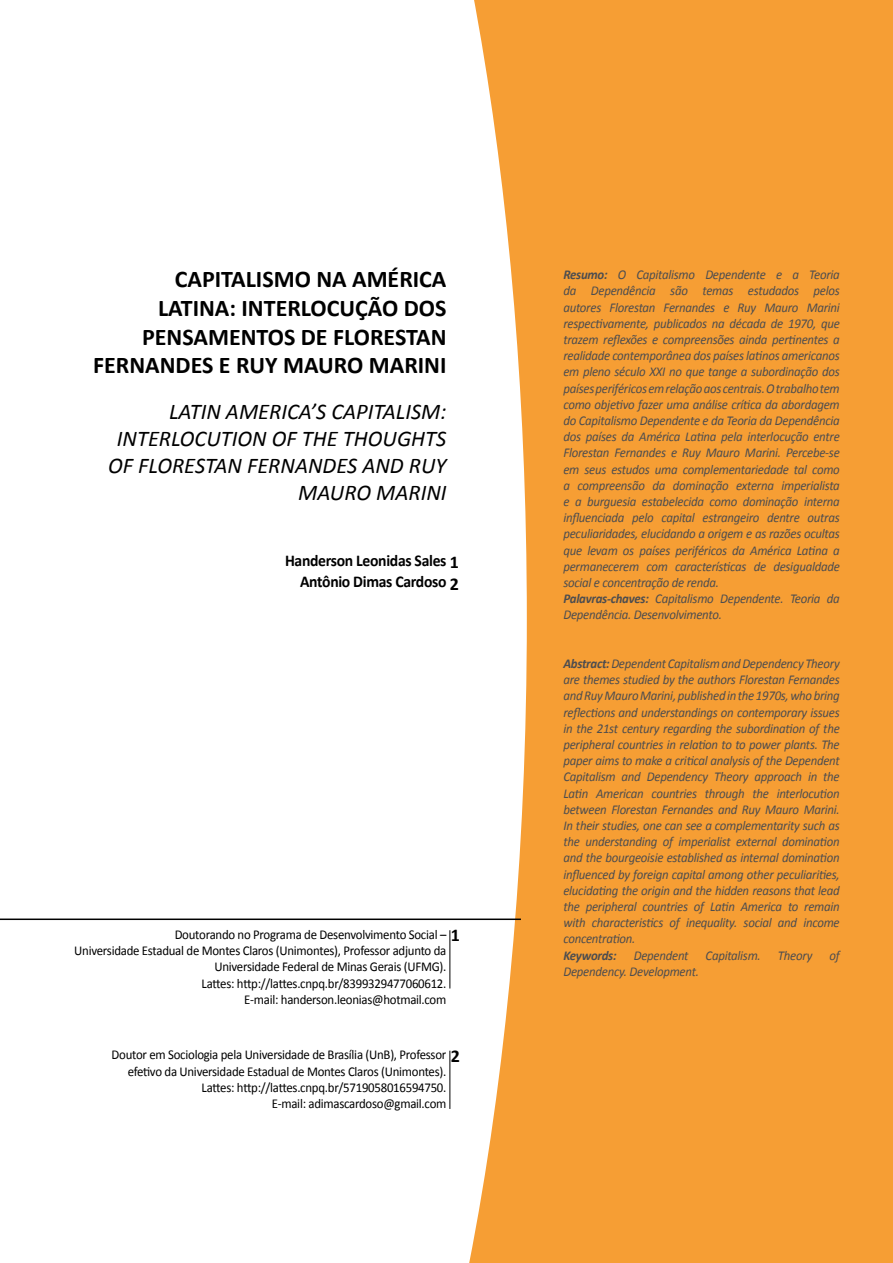
<style>
.page{position:relative;width:893px;height:1263px;background:#fff}
.page>*{position:absolute;margin:0;border:0;box-sizing:border-box;transform-origin:0 0}
.t1{font:700 24px/28.8px "Calibri";color:#000;text-align:right}
.t2{font:italic 22.5px/27px "Calibri";color:#000;text-align:right}
.t3{font:700 18px/21.6px "Calibri";color:#000}
.t4{font:700 16.5px/21px "Calibri";letter-spacing:-.02em;color:#000;text-align:right;scale:.95 1}
.t5{font:italic 13.5px/16.2px "Calibri";letter-spacing:-.02em;color:#4d4d4f;scale:.95 1}
.t6{font:13.5px/16.2px "Calibri";letter-spacing:-.02em;color:#000;text-align:right;scale:.95 1}
.t7{font:italic 700 13.5px "Calibri";letter-spacing:-.02em;color:#4d4d4f;scale:.95 1}
.s1{font-weight:700}
</style>
<div class="page">
<svg style="left:469px;top:0;width:424px;height:1263px;background:#f6a747"></svg>
<hr style="left:0;top:918px;width:521px;height:2px;background:#000">
<hr style="left:449px;top:930px;width:1px;height:58px;background:#000">
<hr style="left:449px;top:1051px;width:1px;height:58px;background:#000">
<h1 class="t1" style="left:93px;top:265px;width:355px">CAPITALISMO NA AMÉRICA<br>LATINA: INTERLOCUÇÃO DOS<br>PENSAMENTOS DE FLORESTAN<br>FERNANDES E RUY MAURO MARINI</h1>
<h2 class="t2" style="left:108px;top:397px;width:340px">LATIN AMERICA’S CAPITALISM:<br>INTERLOCUTION OF THE THOUGHTS<br>OF FLORESTAN FERNANDES AND RUY<br>MAURO MARINI</h2>
<p class="t4" style="left:285px;top:550px;width:172px">Handerson Leonidas Sales<br>Antônio Dimas Cardoso</p>
<h3 class="t3" style="left:450px;top:552px;width:11px">1<br>2</h3>
<p class="t6" style="left:74px;top:926px;width:393px">Doutorando no Programa de Desenvolvimento Social –<br>Universidade Estadual de Montes Claros (Unimontes), Professor adjunto da Universidade Federal de Minas Gerais (UFMG).<br>Lattes: http://lattes.cnpq.br/8399329477060612.<br>E-mail: handerson.leonias@hotmail.com</p>
<h3 class="t3" style="left:451px;top:924px;width:11px">1</h3>
<p class="t6" style="left:112px;top:1047px;width:354px">Doutor em Sociologia pela Universidade de Brasília (UnB), Professor efetivo da Universidade Estadual de Montes Claros (Unimontes).<br>Lattes: http://lattes.cnpq.br/5719058016594750.<br>E-mail: adimascardoso@gmail.com</p>
<h3 class="t3" style="left:451px;top:1045px;width:11px">2</h3>
<p class="t5" style="left:563px;top:266px;width:292px"><span class="s1">Resumo:</span> O Capitalismo Dependente e a Teoria da Dependência são temas estudados pelos autores Florestan Fernandes e Ruy Mauro Marini respectivamente, publicados na década de 1970, que trazem reflexões e compreensões ainda pertinentes a realidade contemporânea dos países latinos americanos em pleno século XXI no que tange a subordinação dos países periféricos em relação aos centrais. O trabalho tem como objetivo fazer uma análise crítica da abordagem do Capitalismo Dependente e da Teoria da Dependência dos países da América Latina pela interlocução entre Florestan Fernandes e Ruy Mauro Marini. Percebe-se em seus estudos uma complementariedade tal como a compreensão da dominação externa imperialista e a burguesia estabelecida como dominação interna influenciada pelo capital estrangeiro dentre outras peculiaridades, elucidando a origem e as razões ocultas que levam os países periféricos da América Latina a permanecerem com características de desigualdade social e concentração de renda.<br><span class="s1">Palavras-chaves:</span> Capitalismo Dependente. Teoria da Dependência. Desenvolvimento.</p>
<p class="t5" style="left:563px;top:655px;width:292px;text-align:justify"><span class="s1">Abstract:</span> Dependent Capitalism and Dependency Theory are themes studied by the authors Florestan Fernandes and Ruy Mauro Marini, published in the 1970s, who bring reflections and understandings on contemporary issues in the 21st century regarding the subordination of the peripheral countries in relation to to power plants. The paper aims to make a critical analysis of the Dependent Capitalism and Dependency Theory approach in the Latin American countries through the interlocution between Florestan Fernandes and Ruy Mauro Marini.<br>In their studies, one can see a complementarity such as the understanding of imperialist external domination and the bourgeoisie established as internal domination influenced by foreign capital among other peculiarities, elucidating the origin and the hidden reasons that lead the peripheral countries of Latin America to remain with characteristics of inequality. social and income concentration.</p>
<p class="t7" style="left:563px;top:946px;width:57px">Keywords:</p>
<p class="t5" style="left:634px;top:946px;width:59px">Dependent</p>
<p class="t5" style="left:706px;top:946px;width:60px">Capitalism.</p>
<p class="t5" style="left:778px;top:946px;width:38px">Theory</p>
<p class="t5" style="left:829px;top:946px;width:12px">of</p>
<p class="t5" style="left:563px;top:963px;width:144px">Dependency. Development.</p>
</div>
